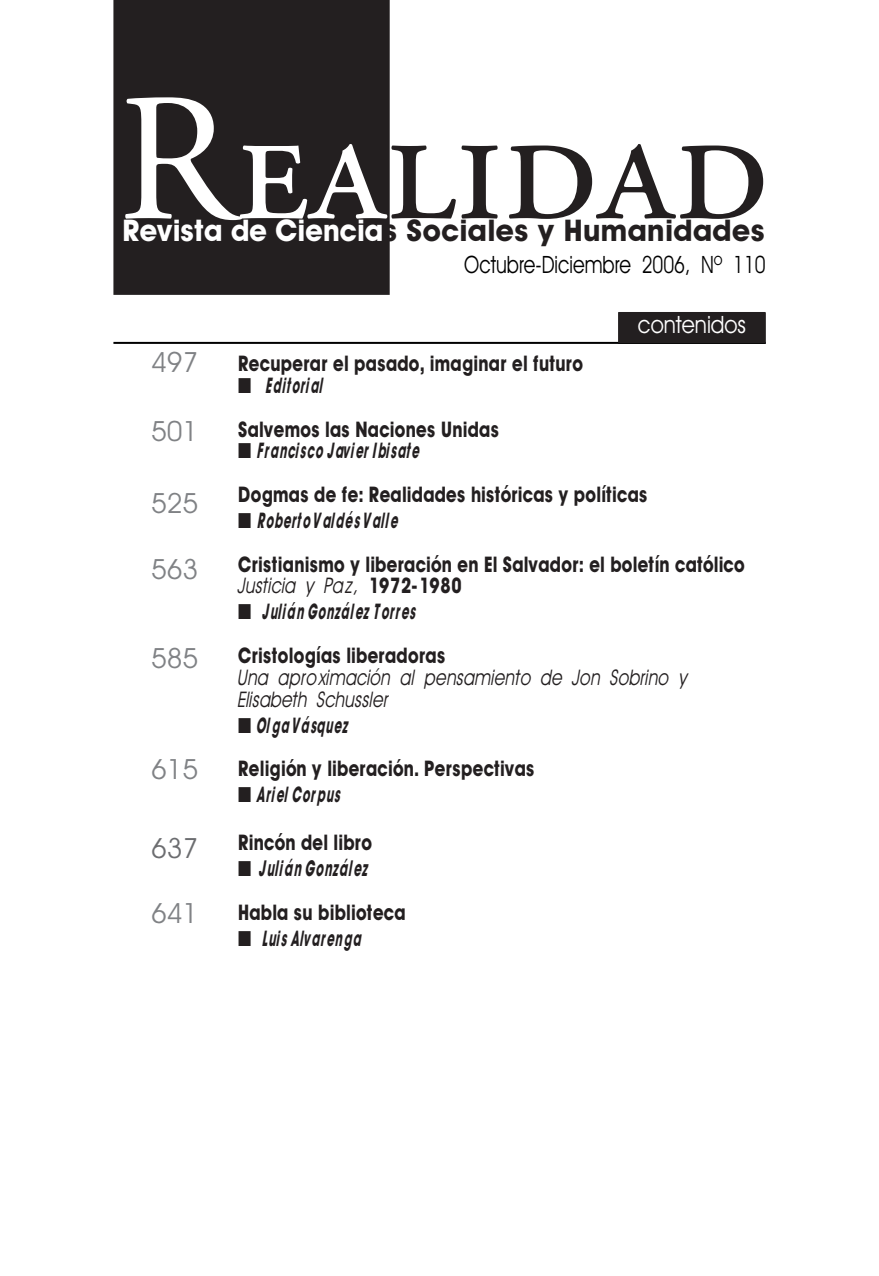
<style>
.page{position:relative;width:879px;height:1276px;background:#fff}
.page>*{position:absolute;margin:0;border:0;box-sizing:border-box;transform-origin:0 0}
.t1{font:166px "Adobe Garamond Regular SC";color:#231f20}
.t2{font:700 30px "Avant Guard";color:#231f20;scale:.96 1}
.t3{font:28px "Avant Guard";color:#808285}
.t4{font:28px "Avant Guard";color:#6c6d70}
.t5{font:24px "Avant Guard";color:#000;scale:.8 1}
.t6{font:24px "Avant Guard";color:#fff;scale:.9 1}
.t7{font:italic 700 22px "Avant Guard Condensed";color:#231f20;scale:.8 1}
.t8{font:700 21.6px/21.8px "Avant Guard";color:#231f20;scale:.8 1}
.t9{font:italic 700 21.6px "Avant Guard Condensed";color:#231f20;scale:.8 1}
.t10{font:italic 21.6px/21.8px "Avant Guard";color:#231f20;scale:.8 1}
.s1{font-family:"Adobe Garamond";font-size:182px;color:#fff}
.s2{color:#fff}
.s3{font-weight:400;font-style:italic}
</style>
<div class="page">
<hr style="left:113px;top:342px;width:652px;height:2px;background:#000">
<div style="left:113px;top:0;width:277px;height:295px;background:#231f20"></div>
<div style="left:619px;top:313px;width:145px;height:29px;background:#231f20"></div>
<div style="left:618px;top:312px;width:147px;height:31px;border:2px solid #231f20"></div>
<h1 class="t1" style="left:118px;top:98px;width:653px"><span class="s1">R</span><span class="s2">ea</span>lidad</h1>
<p class="t5" style="left:464px;top:256px;width:378px">Octubre-Diciembre 2006, Nº 110</p>
<h2 class="t2" style="left:122px;top:220px;width:671px"><span class="s2">Revista de Ciencia</span>s Sociales y Humanidades</h2>
<p class="t3" style="left:151px;top:352px;width:49px">497</p>
<p class="t3" style="left:151px;top:421px;width:49px">501</p>
<p class="t3" style="left:151px;top:493px;width:49px">525</p>
<p class="t3" style="left:151px;top:559px;width:49px">563</p>
<p class="t3" style="left:151px;top:648px;width:49px">585</p>
<p class="t3" style="left:151px;top:759px;width:49px">615</p>
<p class="t4" style="left:151px;top:837px;width:49px">637</p>
<p class="t3" style="left:151px;top:903px;width:49px">641</p>
<p class="t6" style="left:638px;top:316px;width:122px">contenidos</p>
<p class="t8" style="left:238px;top:355px;width:433px">Recuperar el pasado, imaginar el futuro</p>
<p class="t9" style="left:238px;top:378px;width:108px">■ Editorial</p>
<p class="t8" style="left:238px;top:420px;width:328px">Salvemos las Naciones Unidas</p>
<p class="t9" style="left:238px;top:443px;width:228px">■ Francisco Javier Ibisate</p>
<p class="t8" style="left:238px;top:486px;width:514px">Dogmas de fe: Realidades históricas y políticas</p>
<p class="t9" style="left:238px;top:513px;width:201px">■ Roberto Valdés Valle</p>
<p class="t8" style="left:238px;top:555px;width:635px">Cristianismo y liberación en El Salvador: el boletín católico<br><span class="s3">Justicia y Paz,</span> 1972-1980</p>
<p class="t9" style="left:238px;top:604px;width:223px">■ Julián González Torres</p>
<p class="t8" style="left:238px;top:647px;width:261px">Cristologías liberadoras</p>
<p class="t10" style="left:238px;top:668px;width:564px">Una aproximación al pensamiento de Jon Sobrino y<br>Elisabeth Schussler</p>
<p class="t9" style="left:238px;top:717px;width:139px">■ Olga Vásquez</p>
<p class="t8" style="left:238px;top:760px;width:372px">Religión y liberación. Perspectivas</p>
<p class="t9" style="left:238px;top:787px;width:129px">■ Ariel Corpus</p>
<p class="t8" style="left:238px;top:833px;width:169px">Rincón del libro</p>
<p class="t7" style="left:238px;top:860px;width:164px">■ Julián González</p>
<p class="t8" style="left:238px;top:903px;width:211px">Habla su biblioteca</p>
<p class="t9" style="left:238px;top:930px;width:155px">■ Luis Alvarenga</p>
</div>
